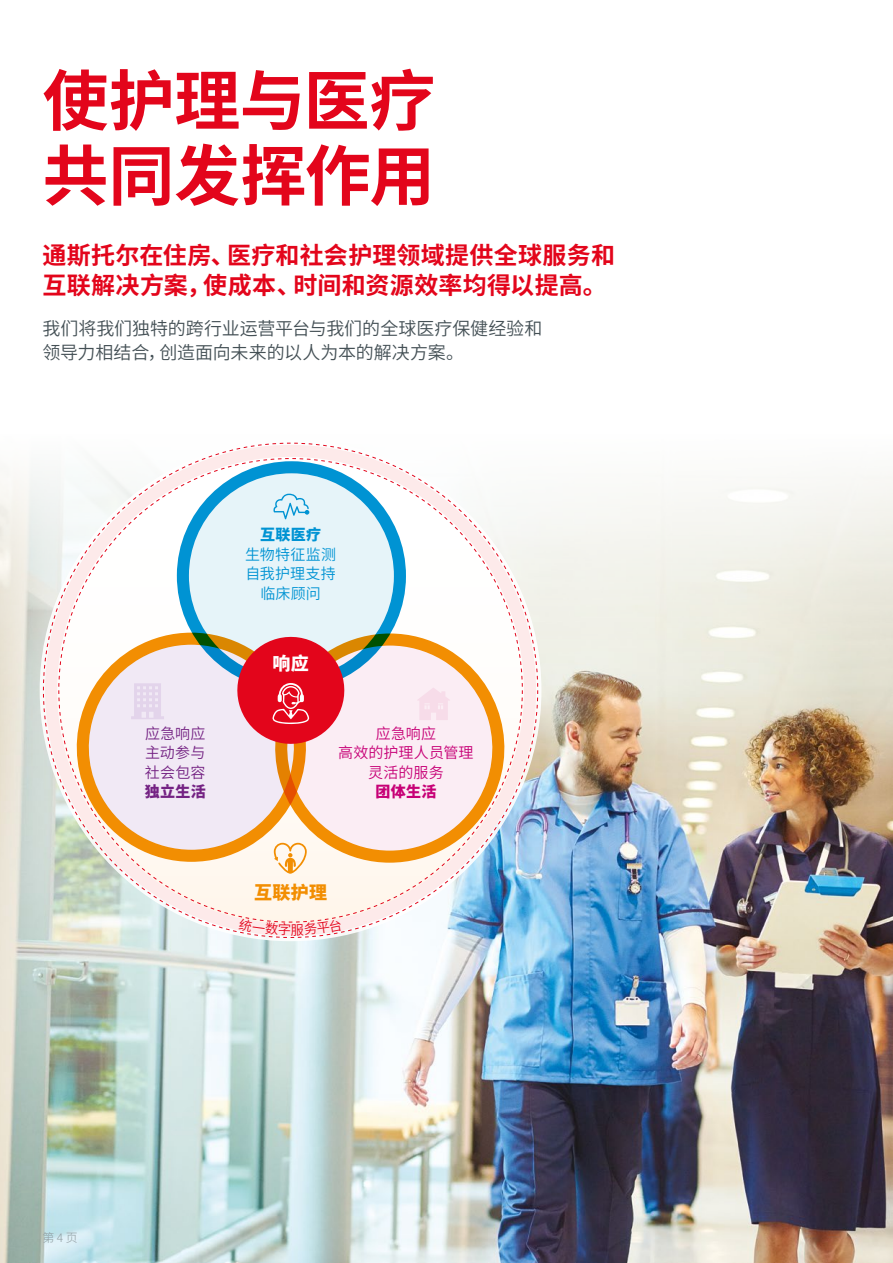
<style>
.page{position:relative;width:893px;height:1263px;background:#fff}
.page>*{position:absolute;margin:0;border:0;box-sizing:border-box;transform-origin:0 0}
.H1_-_CHN{font:700 66px/75px "Source Han Sans CN";letter-spacing:-.005em;color:#e3051b}
.Intro{font:700 24px/30px "Source Han Sans CN";letter-spacing:.01em;color:#e3051b}
.Body{font:18px/24px "Source Han Sans CN";letter-spacing:-.005em;color:#445055}
.Body-2{font:800 18px "Source Han Sans CN";color:#f28e02}
.Body-3{font:800 18px "Source Han Sans CN";color:#fff}
.Body-4{font:15px "Source Han Sans CN";letter-spacing:.005em;color:#c70076}
.Body-5{font:15px "Source Han Sans CN";letter-spacing:.015em;color:#0093d3}
.Body-6{font:15px "Source Han Sans CN";letter-spacing:.01em;color:#742283}
.Body-7{font:800 15px "Source Han Sans CN";color:#0093d3}
.Body-8{font:800 15px "Source Han Sans CN";color:#742283}
.Body-9{font:800 15px "Source Han Sans CN";color:#c70076}
.t1{font:300 12px "Source Han Sans CN";color:#8f9ba0}
</style>
<div class="page">
<img style="left:0;top:801px;width:893px;height:462px">
<svg style="left:0;top:468px;width:893px;height:333px"></svg>
<svg style="left:40px;top:439px;width:501px;height:502px;fill:#fdeaea"></svg>
<svg style="left:51px;top:451px;width:479px;height:479px"></svg>
<svg style="left:259px;top:617px;width:262px;height:262px"></svg>
<svg style="left:60px;top:616px;width:262px;height:262px"></svg>
<svg style="left:273px;top:631px;width:234px;height:234px"></svg>
<svg style="left:74px;top:630px;width:235px;height:234px"></svg>
<svg style="left:77px;top:633px;width:198px;height:229px;background:#f2ddd1"></svg>
<svg style="left:177px;top:461px;width:229px;height:229px;background:#c7e3ee"></svg>
<svg style="left:275px;top:633px;width:229px;height:230px;background:#f3dbc9"></svg>
<svg style="left:232px;top:631px;width:118px;height:118px;background:#e35863"></svg>
<svg style="left:273px;top:494px;width:36px;height:25px"></svg>
<svg style="left:274px;top:843px;width:33px;height:31px"></svg>
<svg style="left:417px;top:688px;width:33px;height:32px"></svg>
<svg style="left:131px;top:683px;width:33px;height:36px"></svg>
<svg style="left:238px;top:918px;width:104px;height:18px;background:#fbe5e4"></svg>
<p class="H1_-_CHN" style="left:43px;top:65px;width:395px">使护理与医疗共同发挥作用</p>
<p class="Intro" style="left:43px;top:240px;width:574px">通斯托尔在住房、医疗和社会护理领域提供全球服务和互联解决方案，使成本、时间和资源效率均得以提高。</p>
<p class="Body" style="left:43px;top:316px;width:502px">我们将我们独特的跨行业运营平台与我们的全球医疗保健经验和领导力相结合，创造面向未来的以人为本的解决方案。</p>
<p class="Body-7" style="left:260px;top:526px;width:63px">互联医疗</p>
<p class="Body-5" style="left:245px;top:546px;width:92px">生物特征监测</p>
<p class="Body-5" style="left:245px;top:565px;width:92px">自我护理支持</p>
<p class="Body-5" style="left:260px;top:585px;width:62px">临床顾问</p>
<p class="Body-6" style="left:145px;top:724px;width:62px">应急响应</p>
<p class="Body-6" style="left:145px;top:744px;width:62px">主动参与</p>
<p class="Body-6" style="left:145px;top:763px;width:62px">社会包容</p>
<p class="Body-8" style="left:145px;top:783px;width:63px">独立生活</p>
<p class="Body-3" style="left:272px;top:653px;width:38px">响应</p>
<p class="Body-4" style="left:376px;top:724px;width:62px">应急响应</p>
<p class="Body-4" style="left:338px;top:744px;width:137px">高效的护理人员管理</p>
<p class="Body-4" style="left:368px;top:763px;width:77px">灵活的服务</p>
<p class="Body-9" style="left:375px;top:783px;width:62px">团体生活</p>
<p class="Body-2" style="left:254px;top:882px;width:74px">互联护理</p>
<p class="t1" style="left:43px;top:1230px;width:37px">第 4 页</p>
</div>
